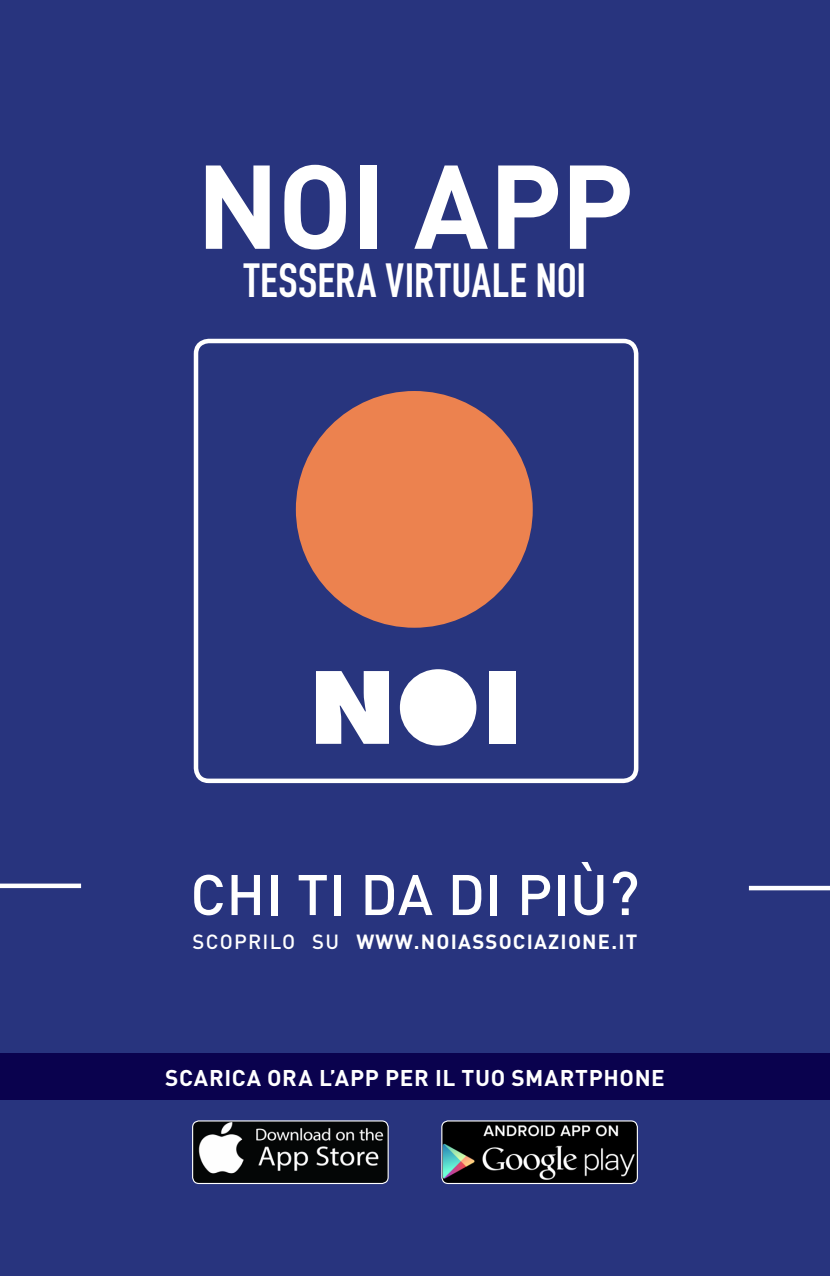
<style>
.page{position:relative;width:830px;height:1276px;background:#fff}
.page>*{position:absolute;margin:0;border:0;box-sizing:border-box;transform-origin:0 0}
.t1{font:700 117px "DIN";letter-spacing:-.015em;color:#fff}
.t2{font:500 56.25px "DIN";letter-spacing:.01em;color:#fff}
.t3{font:700 47.25px "DIN Condensed";letter-spacing:.01em;color:#fff}
.t4{font:700 22.5px "DIN";letter-spacing:.03em;color:#fff}
.t5{font:700 20.25px "DIN";letter-spacing:.06em;color:#fff}
.s1{font-size:60.75px}
.s2{font-weight:500}
</style>
<div class="page">
<div style="left:0;top:0;width:829px;height:1276px;background:#28347e"></div>
<div style="left:296px;top:391px;width:236px;height:237px;background:#ec824f;border-radius:50%"></div>
<svg style="left:316px;top:671px;width:73px;height:73px"></svg>
<div style="left:399px;top:669px;width:77px;height:76px;background:#fff;border-radius:50%"></div>
<div style="left:489px;top:671px;width:27px;height:73px;background:#fff"></div>
<div style="left:194px;top:339px;width:444px;height:444px;border:4px solid #fff;border-radius:13px"></div>
<div style="left:0;top:1053px;width:829px;height:46px;background:#0a024e"></div>
<img style="left:443px;top:1121px;width:194px;height:62px">
<div style="left:441px;top:1120px;width:196px;height:64px;border:1px solid #fff;border-radius:6px"></div>
<img style="left:194px;top:1121px;width:194px;height:62px">
<div style="left:192px;top:1120px;width:196px;height:64px;border:1px solid #fff;border-radius:6px"></div>
<div style="left:0;top:883px;width:81px;height:5px;background:#fff"></div>
<hr style="left:748px;top:886px;width:81px;height:4px;background:#fff">
<p class="t1" style="left:196px;top:128px;width:439px">NOI APP</p>
<p class="t3" style="left:244px;top:248px;width:344px">TESSERA VIRTUALE NOI</p>
<p class="t2" style="left:190px;top:857px;width:450px">CHI TI DA DI PIÙ<span class="s1">?</span></p>
<p class="t5" style="left:192px;top:928px;width:446px"><span class="s2">SCOPRILO SU</span> WWW.NOIASSOCIAZIONE.IT</p>
<p class="t4" style="left:165px;top:1062px;width:501px">SCARICA ORA L’APP PER IL TUO SMARTPHONE</p>
</div>
